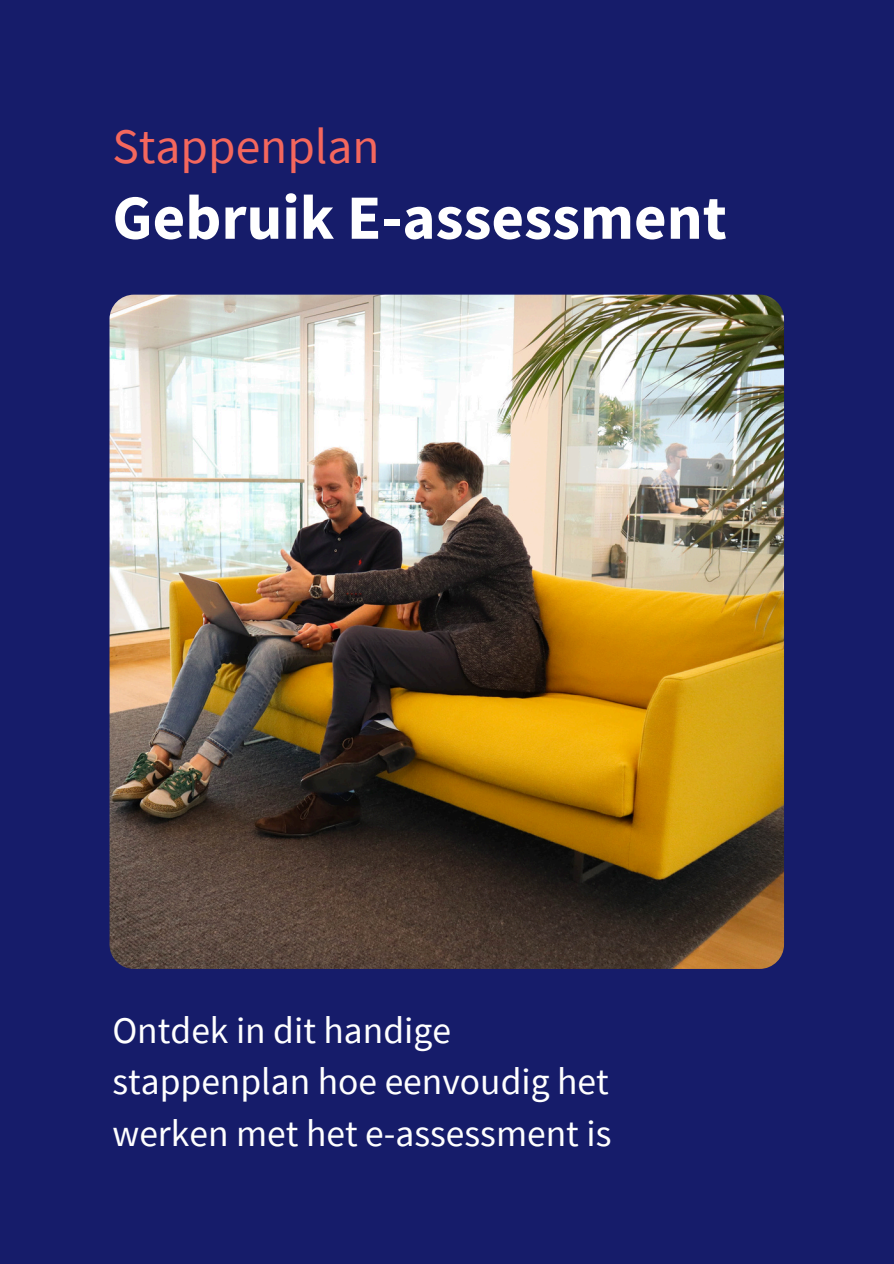
<style>
.page{position:relative;width:894px;height:1264px;background:#fff}
.page>*{position:absolute;margin:0;border:0;box-sizing:border-box;transform-origin:0 0}
.t1{font:700 63px "Source Sans Pro";color:#fff}
.t2{font:49.5px "Source Sans Pro";color:#f4675d}
.t3{font:37.5px/51.8px "Source Sans Pro";color:#fff}
</style>
<div class="page">
<div style="left:0;top:0;width:893px;height:1263px;background:#161c6a"></div>
<img style="left:109px;top:294px;width:676px;height:675px">
<h1 class="t2" style="left:112px;top:115px;width:269px">Stappenplan</h1>
<p class="t1" style="left:112px;top:177px;width:615px">Gebruik E-assessment</p>
<p class="t3" style="left:112px;top:1003px;width:500px">Ontdek in dit handige stappenplan hoe eenvoudig het werken met het e-assessment is</p>
</div>
